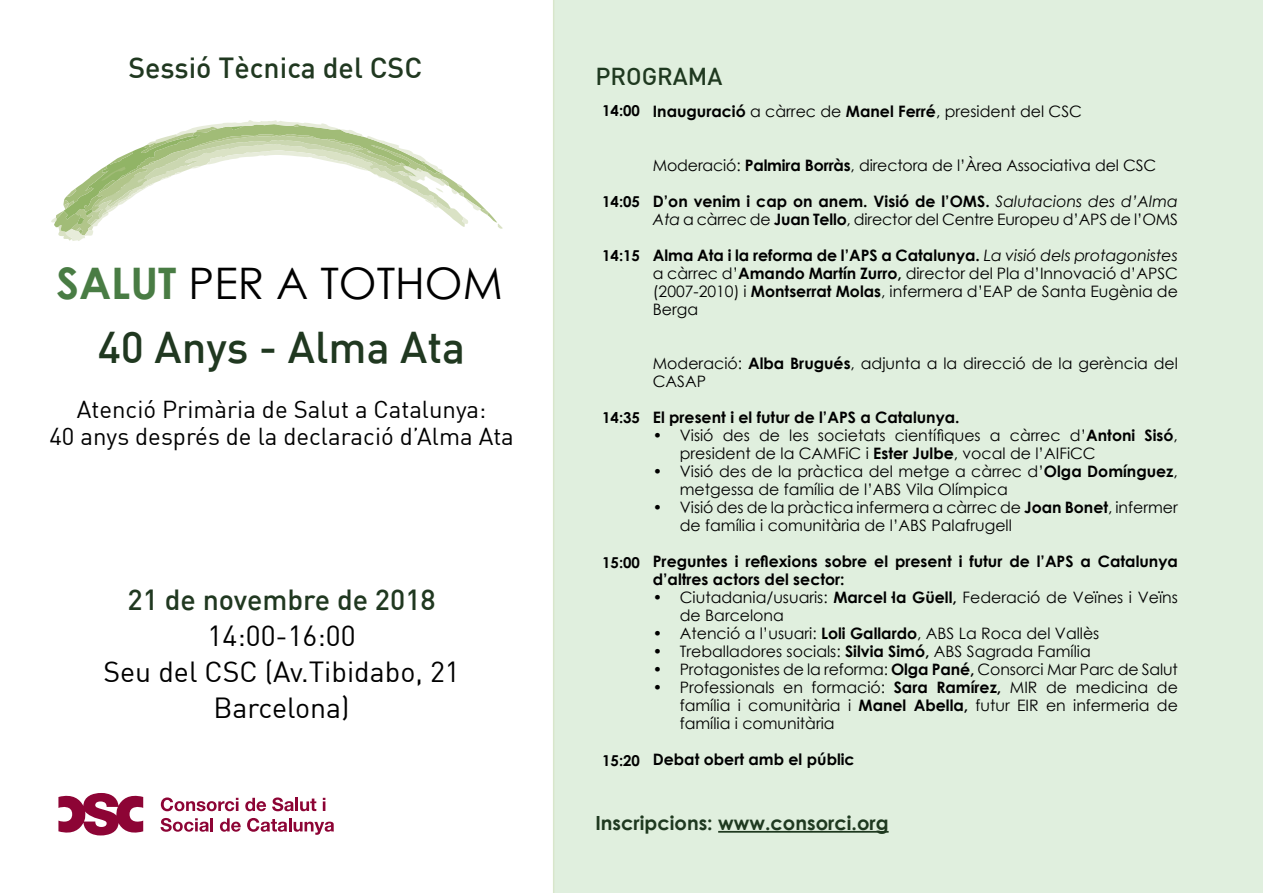
<style>
.page{position:relative;width:1263px;height:893px;background:#fff}
.page>*{position:absolute;margin:0;border:0;box-sizing:border-box;transform-origin:0 0}
.t1{font:43.5px "Century Gothic";color:#000}
.t2{font:500 43.5px "DIN";color:#203820}
.t3{font:28.5px/36px "DIN";color:#000;text-align:center}
.t4{font:500 28.5px "DIN";color:#203820}
.t5{font:24px/27px "DIN";color:#000;text-align:center}
.t6{font:500 24px "DIN";color:#1f3920}
.t7{font:700 19.5px "Century Gothic";color:#1f3920}
.t8{font:15.75px/18px "Century Gothic";color:#000}
.t9{font:700 15.75px/18px "Century Gothic";color:#000}
.t10{font:700 15px "Century Gothic";color:#000}
.s1{font-weight:700;color:#497c44}
.s2{font-weight:700}
.s3{font-style:italic}
</style>
<div class="page">
<div style="left:553px;top:0;width:710px;height:893px;background:#e0efde"></div>
<svg style="left:51px;top:120px;width:452px;height:121px"></svg>
<svg style="left:58px;top:793px;width:85px;height:42px"></svg>
<svg style="left:161px;top:818px;width:52px;height:14px"></svg>
<svg style="left:220px;top:818px;width:21px;height:14px"></svg>
<svg style="left:247px;top:818px;width:87px;height:17px"></svg>
<svg style="left:161px;top:797px;width:77px;height:14px"></svg>
<svg style="left:245px;top:798px;width:21px;height:13px"></svg>
<svg style="left:272px;top:797px;width:44px;height:14px"></svg>
<svg style="left:323px;top:798px;width:2px;height:13px"></svg>
<hr style="left:718px;top:831px;width:171px;height:2px;background:#1f3920">
<h2 class="t4" style="left:128px;top:49px;width:295px">Sessió Tècnica del CSC</h2>
<h1 class="t1" style="left:56px;top:253px;width:448px"><span class="s1">SALUT</span> PER A TOTHOM</h1>
<h1 class="t2" style="left:98px;top:319px;width:369px">40 Anys - Alma Ata</h1>
<h3 class="t5" style="left:49px;top:395px;width:466px">Atenció Primària de Salut a Catalunya:<br>40 anys després de la declaració d’Alma Ata</h3>
<h2 class="t4" style="left:128px;top:582px;width:310px">21 de novembre de 2018</h2>
<h2 class="t3" style="left:103px;top:617px;width:358px">14:00-16:00<br>Seu del CSC (Av.Tibidabo, 21<br>Barcelona)</h2>
<h3 class="t6" style="left:595px;top:61px;width:129px">PROGRAMA</h3>
<p class="t10" style="left:602px;top:100px;width:39px">14:00</p>
<p class="t8" style="left:653px;top:102px;width:431px"><span class="s2">Inauguració</span> a càrrec de <span class="s2">Manel Ferré</span>, president del CSC</p>
<p class="t8" style="left:653px;top:156px;width:505px">Moderació: <span class="s2">Palmira Borràs</span>, directora de l’Àrea Associativa del CSC</p>
<p class="t8" style="left:653px;top:192px;width:527px"><span class="s2">D’on venim i cap on anem. Visió de l’OMS.</span> <span class="s3">Salutacions des d’Alma<br>Ata</span> a càrrec de <span class="s2">Juan Tello</span>, director del Centre Europeu d’APS de l’OMS</p>
<p class="t8" style="left:653px;top:246px;width:527px;text-align:justify"><span class="s2">Alma Ata i la reforma de l’APS a Catalunya.</span> <span class="s3">La visió dels protagonistes </span>a càrrec d’<span class="s2">Amando Martín Zurro,</span> director del Pla d’Innovació d’APSC (2007-2010) i <span class="s2">Montserrat Molas</span>, infermera d’EAP de Santa Eugènia de Berga</p>
<p class="t8" style="left:653px;top:354px;width:527px">Moderació: <span class="s2">Alba Brugués</span>, adjunta a la direcció de la gerència del<br>CASAP</p>
<p class="t9" style="left:653px;top:408px;width:308px">El present i el futur de l’APS a Catalunya.</p>
<p class="t8" style="left:680px;top:426px;width:500px;text-indent:-27px">• Visió des de les societats científiques a càrrec d’<span class="s2">Antoni Sisó</span>, president de la CAMFiC i <span class="s2">Ester Julbe</span>, vocal de l’AIFiCC</p>
<p class="t8" style="left:680px;top:462px;width:500px;text-indent:-27px">• Visió des de la pràctica del metge a càrrec d’<span class="s2">Olga Domínguez</span>, metgessa de família de l’ABS Vila Olímpica</p>
<p class="t8" style="left:680px;top:498px;width:500px;text-indent:-27px">• Visió des de la pràctica infermera a càrrec de <span class="s2">Joan Bonet</span>, infermer de família i comunitària de l’ABS Palafrugell</p>
<p class="t9" style="left:653px;top:552px;width:527px">Preguntes i reflexions sobre el present i futur de l’APS a Catalunya d’altres actors del sector:</p>
<p class="t8" style="left:680px;top:588px;width:500px;text-indent:-27px">• Ciutadania/usuaris: <span class="s2">Marcel·la Güell,</span> Federació de Veïnes i Veïns de Barcelona</p>
<p class="t8" style="left:653px;top:624px;width:448px">• Atenció a l’usuari: <span class="s2">Loli Gallardo</span>, ABS La Roca del Vallès</p>
<p class="t8" style="left:653px;top:642px;width:440px">• Treballadores socials: <span class="s2">Silvia Simó,</span> ABS Sagrada Família</p>
<p class="t8" style="left:653px;top:660px;width:527px">• Protagonistes de la reforma: <span class="s2">Olga Pané,</span> Consorci Mar Parc de Salut</p>
<p class="t8" style="left:680px;top:678px;width:500px;text-align:justify;text-indent:-27px">• Professionals en formació: <span class="s2">Sara Ramírez,</span> MIR de medicina de família i comunitària i <span class="s2">Manel Abella,</span> futur EIR en infermeria de família i comunitària</p>
<p class="t9" style="left:653px;top:750px;width:203px">Debat obert amb el públic</p>
<p class="t10" style="left:602px;top:190px;width:39px">14:05</p>
<p class="t10" style="left:602px;top:244px;width:39px">14:15</p>
<p class="t10" style="left:602px;top:406px;width:39px">14:35</p>
<p class="t10" style="left:602px;top:551px;width:39px">15:00</p>
<p class="t10" style="left:602px;top:749px;width:39px">15:20</p>
<p class="t7" style="left:595px;top:808px;width:295px">Inscripcions: www.consorci.org</p>
</div>
